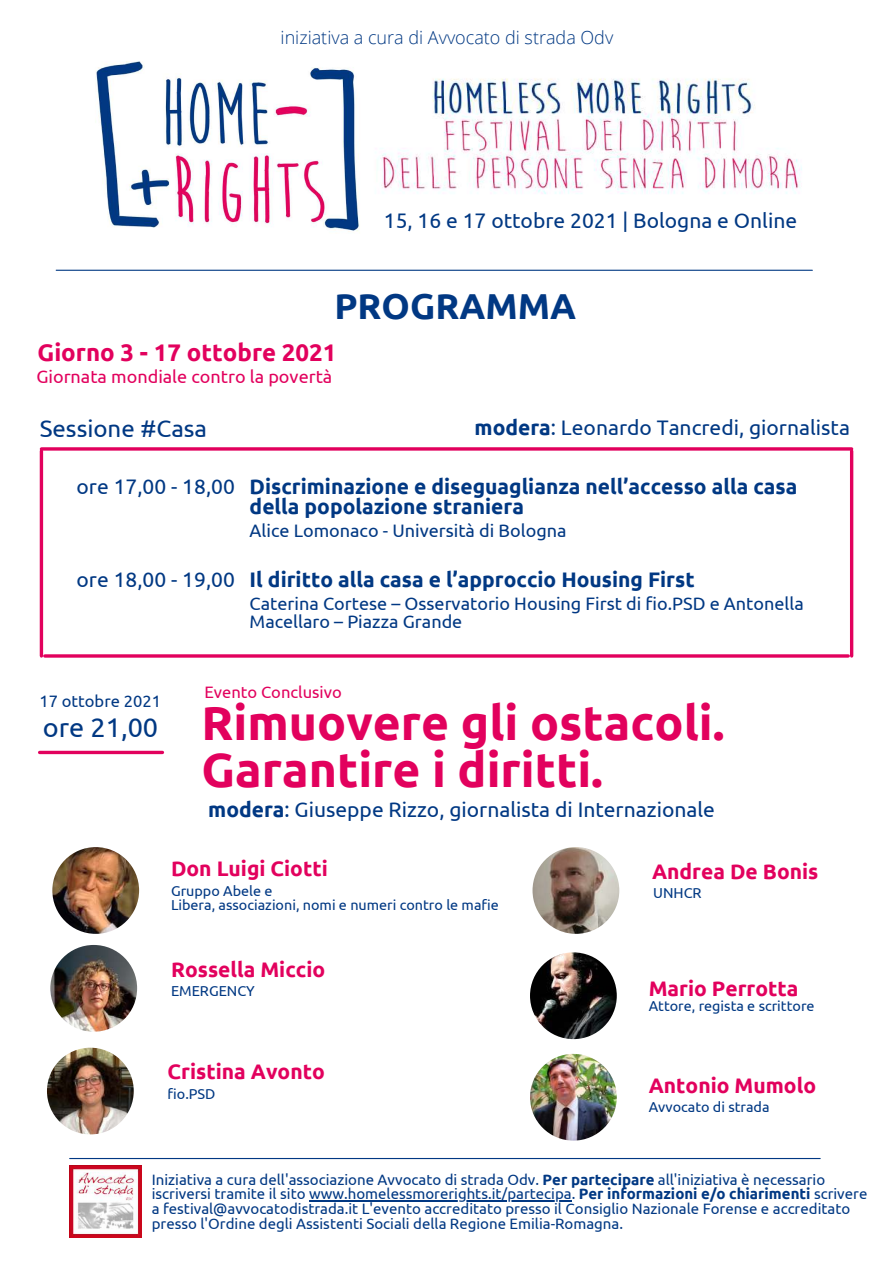
<style>
.page{position:relative;width:894px;height:1264px;background:#fff}
.page>*{position:absolute;margin:0;border:0;box-sizing:border-box;transform-origin:0 0}
.t1{font:700 48px/47.2px "Ubuntu";color:#e2015d}
.t2{font:700 36px "Ubuntu";color:#013883}
.t3{font:700 24px "Ubuntu";color:#e2015d}
.t4{font:24px "Ubuntu";color:#013883}
.t5{font:21px "Ubuntu";color:#013883}
.t6{font:700 21px/20.2px "Ubuntu";color:#013883}
.t7{font:700 21px "Ubuntu";color:#e2015d}
.t8{font:18px/18px "Ubuntu";color:#013883}
.t9{font:300 18px "Open Sans";color:#013883}
.t10{font:18px "Ubuntu";color:#e2015d}
.t11{font:16.5px "Ubuntu";color:#e2015d}
.t12{font:16.5px "Ubuntu";color:#013883}
.t13{font:15px/14.7px "Ubuntu";color:#013883}
.t14{font:14.4px/14.4px "Ubuntu";color:#013883}
.s1{font-weight:700}
.s2{font-weight:400;font-size:27px;color:#013883}
</style>
<div class="page">
<img style="left:95px;top:61px;width:265px;height:171px">
<img style="left:381px;top:78px;width:421px;height:116px">
<hr style="left:56px;top:270px;width:756px;height:1px;background:#013883">
<hr style="left:70px;top:1157px;width:750px;height:2px;background:#013883">
<img style="left:69px;top:1165px;width:72px;height:72px">
<hr style="left:41px;top:447px;width:810px;height:3px;background:#e2015d">
<hr style="left:40px;top:451px;width:3px;height:205px;background:#e2015d">
<svg style="left:849px;top:451px;width:4px;height:205px"></svg>
<hr style="left:45px;top:654px;width:803px;height:3px;background:#e2015d">
<hr style="left:309px;top:1200px;width:262px;height:1px;background:#013883">
<svg style="left:40px;top:750px;width:122px;height:4px"></svg>
<img style="left:52px;top:847px;width:87px;height:86px;border-radius:50%">
<img style="left:50px;top:944px;width:87px;height:87px;border-radius:50%">
<img style="left:47px;top:1047px;width:87px;height:87px;border-radius:50%">
<img style="left:530px;top:952px;width:86px;height:87px;border-radius:50%">
<img style="left:530px;top:1053px;width:86px;height:87px;border-radius:50%">
<img style="left:532px;top:847px;width:87px;height:86px;border-radius:50%">
<p class="t9" style="left:280px;top:25px;width:334px">iniziativa a cura di Avvocato di strada Odv</p>
<h3 class="t5" style="left:384px;top:209px;width:414px">15, 16 e 17 ottobre 2021 | Bologna e Online</h3>
<h2 class="t2" style="left:334px;top:286px;width:243px">PROGRAMMA</h2>
<h3 class="t3" style="left:37px;top:338px;width:300px">Giorno 3 - 17 ottobre 2021</h3>
<p class="t10" style="left:36px;top:366px;width:297px">Giornata mondiale contro la povertà</p>
<h3 class="t4" style="left:40px;top:414px;width:169px">Sessione #Casa</h3>
<h3 class="t5" style="left:474px;top:415px;width:377px"><span class="s1">modera</span>: Leonardo Tancredi, giornalista</h3>
<h3 class="t5" style="left:76px;top:474px;width:160px">ore 17,00 - 18,00</h3>
<h3 class="t5" style="left:76px;top:567px;width:160px">ore 18,00 - 19,00</h3>
<h3 class="t6" style="left:249px;top:476px;width:549px">Discriminazione e diseguaglianza nell’accesso alla casa della popolazione straniera</h3>
<p class="t8" style="left:249px;top:521px;width:318px">Alice Lomonaco - Università di Bologna</p>
<h3 class="t6" style="left:249px;top:568px;width:446px">Il diritto alla casa e l’approccio Housing First</h3>
<p class="t8" style="left:249px;top:594px;width:555px">Caterina Cortese – Osservatorio Housing First di fio.PSD e Antonella<br>Macellaro – Piazza Grande</p>
<p class="t11" style="left:204px;top:682px;width:139px">Evento Conclusivo</p>
<p class="t12" style="left:39px;top:692px;width:123px">17 ottobre 2021</p>
<h1 class="t1" style="left:201px;top:698px;width:524px;text-indent:-159px"><span class="s2">ore 21,00</span> Rimuovere gli ostacoli.<br>Garantire i diritti.</h1>
<h3 class="t5" style="left:208px;top:797px;width:508px"><span class="s1">modera</span>: Giuseppe Rizzo, giornalista di Internazionale</h3>
<h3 class="t7" style="left:171px;top:856px;width:158px">Don Luigi Ciotti</h3>
<p class="t14" style="left:171px;top:883px;width:329px">Gruppo Abele e<br>Libera, associazioni, nomi e numeri contro le mafie</p>
<h3 class="t7" style="left:171px;top:957px;width:156px">Rossella Miccio</h3>
<p class="t14" style="left:171px;top:983px;width:85px">EMERGENCY</p>
<h3 class="t7" style="left:168px;top:1059px;width:159px">Cristina Avonto</h3>
<p class="t14" style="left:168px;top:1086px;width:49px">fio.PSD</p>
<h3 class="t7" style="left:652px;top:859px;width:168px">Andrea De Bonis</h3>
<p class="t14" style="left:653px;top:885px;width:50px">UNHCR</p>
<h3 class="t7" style="left:648px;top:976px;width:151px">Mario Perrotta</h3>
<p class="t14" style="left:648px;top:998px;width:167px">Attore, regista e scrittore</p>
<h3 class="t7" style="left:648px;top:1073px;width:169px">Antonio Mumolo</h3>
<p class="t14" style="left:648px;top:1099px;width:122px">Avvocato di strada</p>
<p class="t13" style="left:152px;top:1171px;width:717px">Iniziativa a cura dell'associazione Avvocato di strada Odv. <span class="s1">Per partecipare</span> all'iniziativa è necessario iscriversi tramite il sito www.homelessmorerights.it/partecipa. <span class="s1">Per informazioni e/o chiarimenti</span> scrivere a festival@avvocatodistrada.it L'evento accreditato presso il Consiglio Nazionale Forense e accreditato presso l'Ordine degli Assistenti Sociali della Regione Emilia-Romagna.</p>
</div>
